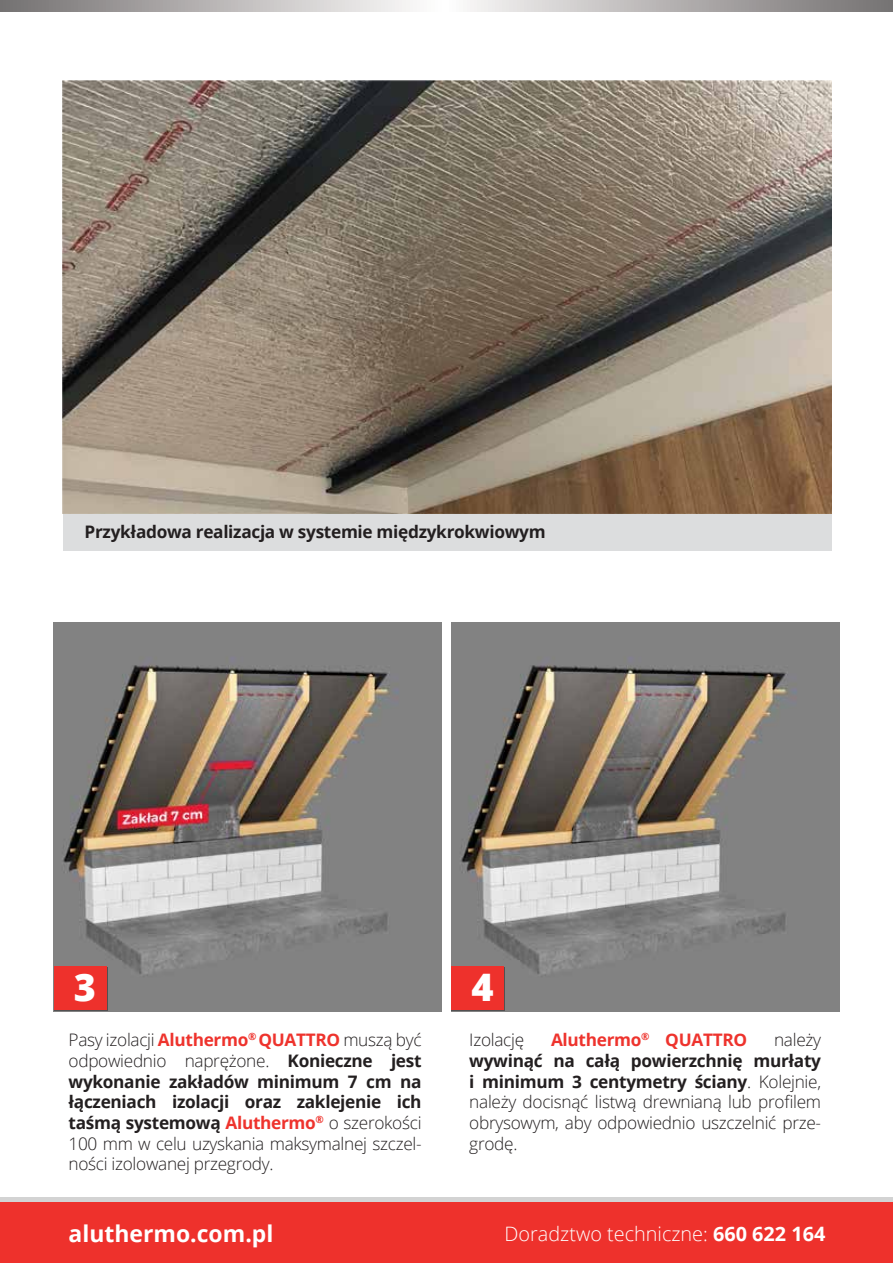
<style>
.page{position:relative;width:893px;height:1263px;background:#fff}
.page>*{position:absolute;margin:0;border:0;box-sizing:border-box;transform-origin:0 0}
.t1{font:800 37.95px "Open Sans";color:#fff}
.t2{font:700 22.95px "Open Sans";color:#fff}
.t3{font:300 19.8px "Open Sans";color:#fff}
.t4{font:300 17.25px/20.7px "Open Sans";letter-spacing:-.02em;color:#231f20;text-align:justify}
.t5{font:700 17.25px "Open Sans";letter-spacing:-.02em;color:#231f20}
.t6{font:700 17.25px "Open Sans";letter-spacing:-.02em;color:#ee332d}
.s1{font-weight:700}
.s2{font-weight:700;color:#ee332d}
</style>
<div class="page">
<div style="left:63px;top:511px;width:768px;height:40px;background:#dcddde"></div>
<svg style="left:0;top:0;width:893px;height:11px;background:#b8b6b6"></svg>
<img style="left:63px;top:80px;width:768px;height:433px">
<img style="left:54px;top:623px;width:388px;height:388px">
<img style="left:451px;top:623px;width:388px;height:388px">
<div style="left:0;top:1197px;width:893px;height:13px;background:#d3d3d3"></div>
<div style="left:0;top:1202px;width:893px;height:61px;background:#ee312c"></div>
<div style="left:54px;top:967px;width:54px;height:44px;background:#ee312c"></div>
<div style="left:54px;top:966px;width:53px;height:43px;background:#ee312c"></div>
<div style="left:451px;top:967px;width:54px;height:44px;background:#ee312c"></div>
<div style="left:451px;top:966px;width:53px;height:43px;background:#ee312c"></div>
<p class="t5" style="left:85px;top:519px;width:463px">Przykładowa realizacja w systemie międzykrokwiowym</p>
<h1 class="t1" style="left:74px;top:958px;width:24px">3</h1>
<h1 class="t1" style="left:471px;top:958px;width:24px">4</h1>
<p class="t4" style="left:469px;top:1029px;width:56px">Izolację</p>
<p class="t6" style="left:551px;top:1028px;width:198px">Aluthermo<sup>®</sup> QUATTRO</p>
<p class="t4" style="left:774px;top:1029px;width:49px">należy</p>
<p class="t4" style="left:469px;top:1050px;width:353px"><span class="s1">wywinąć na całą powierzchnię murłaty i minimum 3 centymetry ściany</span>. Kolejnie, należy docisnąć listwą drewnianą lub profilem obrysowym, aby odpowiednio uszczelnić prze&shy;grodę.</p>
<p class="t4" style="left:69px;top:1029px;width:355px">Pasy izolacji <span class="s2">Aluthermo</span><sup>®</sup> <span class="s2">QUATTRO</span> muszą być odpowiednio naprężone. <span class="s1">Konieczne jest wykonanie zakładów minimum 7 cm na łączeniach izolacji oraz zaklejenie ich taśmą systemową</span> <span class="s2">Aluthermo</span><sup>®</sup> o szerokości 100 mm w celu uzyskania maksymalnej szczel&shy;ności izolowanej przegrody.</p>
<h2 class="t2" style="left:69px;top:1217px;width:206px">aluthermo.com.pl</h2>
<p class="t3" style="left:504px;top:1220px;width:322px">Doradztwo techniczne: <span class="s1">660 622 164</span></p>
</div>
